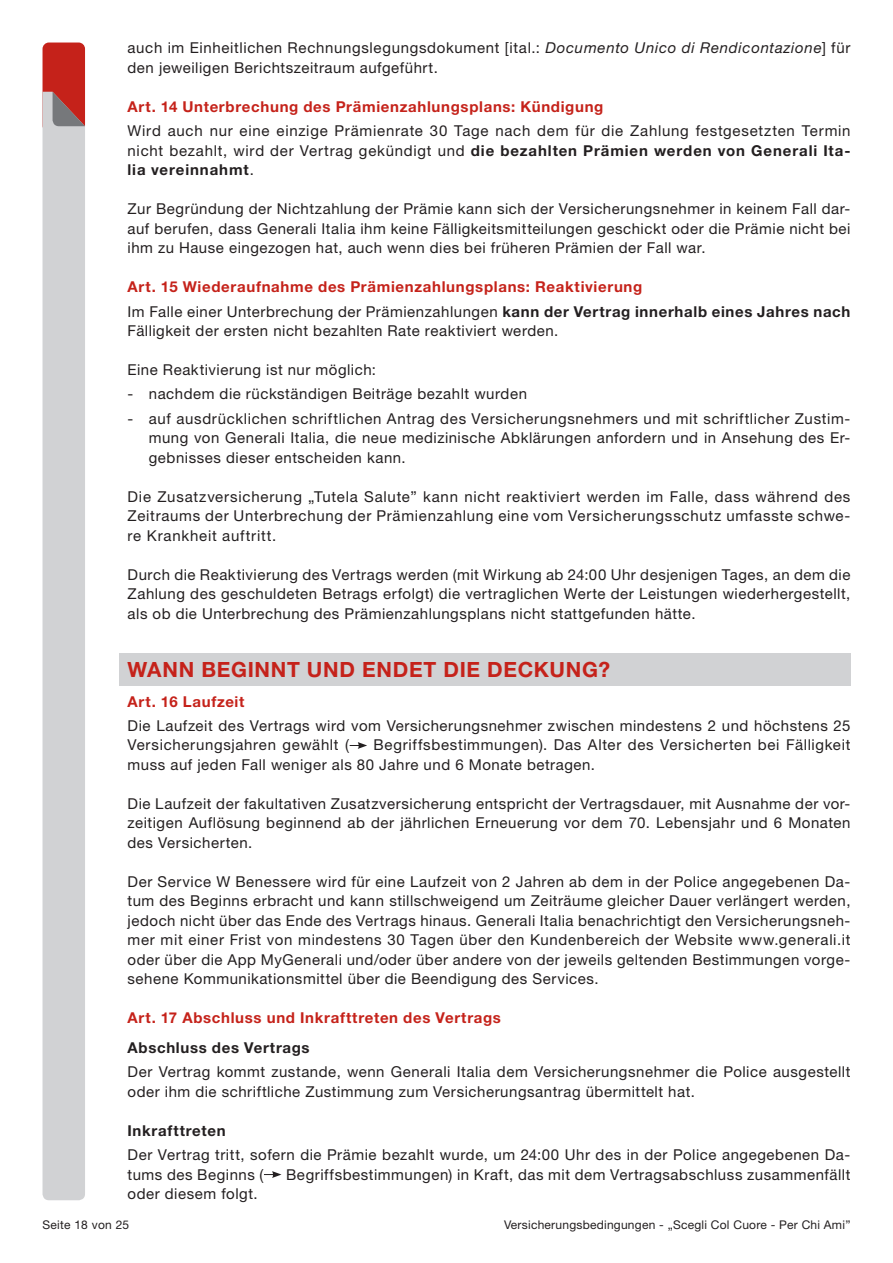
<style>
.page{position:relative;width:893px;height:1263px;background:#fff}
.page>*{position:absolute;margin:0;border:0;box-sizing:border-box;transform-origin:0 0}
.Titolo_Capitolo{font:700 21px "Helvetica Neue LT Std";letter-spacing:.035em;color:#c5221a}
.Testi{font:15px/19.5px "Helvetica Neue LT Std";letter-spacing:.035em;color:#231f20;text-align:justify}
.Testi_primo_paragrafo{font:15px/19.5px "Helvetica Neue LT Std";letter-spacing:.035em;color:#231f20}
.Titoletto_rosso{font:700 15px "Helvetica Neue LT Std";letter-spacing:.045em;color:#c5221a}
.Titoletto_nero_primo{font:700 15px "Helvetica Neue LT Std";letter-spacing:.045em;color:#231f20}
.Titoletto_rosso_primo{font:700 15px "Helvetica Neue LT Std";letter-spacing:.045em;color:#c5221a}
.Titoletto_nero{font:700 15px "Helvetica Neue LT Std";letter-spacing:.045em;color:#231f20}
.t1{font:12px "Helvetica Neue LT Std";letter-spacing:.02em;color:#231f20}
.s1{font-style:italic}
.s2{font-weight:700}
</style>
<div class="page">
<div style="left:43px;top:43px;width:42px;height:89px;background:#c5221a;border-radius:6px"></div>
<div style="left:43px;top:92px;width:42px;height:1108px;background:#d1d2d4"></div>
<svg style="left:53px;top:92px;width:32px;height:34px"></svg>
<div style="left:119px;top:654px;width:731px;height:32px;background:#d1d2d4"></div>
<svg style="left:350px;top:742px;width:17px;height:7px"></svg>
<svg style="left:264px;top:1171px;width:17px;height:7px"></svg>
<p class="Testi" style="left:128px;top:38px;width:724px">auch im Einheitlichen Rechnungslegungsdokument [ital.: <span class="s1">Documento Unico di Rendicontazione</span>] für den jeweiligen Berichtszeitraum aufgeführt.</p>
<p class="Titoletto_rosso" style="left:128px;top:97px;width:477px">Art. 14 Unterbrechung des Prämienzahlungsplans: Kündigung</p>
<p class="Testi_primo_paragrafo" style="left:128px;top:121px;width:724px;text-align:justify">Wird auch nur eine einzige Prämienrate 30 Tage nach dem für die Zahlung festgesetzten Termin nicht bezahlt, wird der Vertrag gekündigt und <span class="s2">die bezahlten Prämien werden von Generali Ita&shy;lia vereinnahmt</span>.</p>
<p class="Testi" style="left:128px;top:199px;width:724px">Zur Begründung der Nichtzahlung der Prämie kann sich der Versicherungsnehmer in keinem Fall dar&shy;auf berufen, dass Generali Italia ihm keine Fälligkeitsmitteilungen geschickt oder die Prämie nicht bei ihm zu Hause eingezogen hat, auch wenn dies bei früheren Prämien der Fall war.</p>
<p class="Titoletto_rosso" style="left:128px;top:277px;width:516px">Art. 15 Wiederaufnahme des Prämienzahlungsplans: Reaktivierung</p>
<p class="Testi_primo_paragrafo" style="left:128px;top:301px;width:724px">Im Falle einer Unterbrechung der Prämienzahlungen <span class="s2">kann der Vertrag innerhalb eines Jahres nach<br></span>Fälligkeit der ersten nicht bezahlten Rate reaktiviert werden.</p>
<p class="Testi" style="left:128px;top:360px;width:250px">Eine Reaktivierung ist nur möglich:</p>
<p class="Testi" style="left:128px;top:384px;width:401px">- nachdem die rückständigen Beiträge bezahlt wurden</p>
<p class="Testi" style="left:149px;top:408px;width:703px;text-indent:-21px">- auf ausdrücklichen schriftlichen Antrag des Versicherungsnehmers und mit schriftlicher Zustim&shy;mung von Generali Italia, die neue medizinische Abklärungen anfordern und in Ansehung des Er&shy;gebnisses dieser entscheiden kann.</p>
<p class="Testi" style="left:128px;top:486px;width:724px">Die Zusatzversicherung „Tutela Salute” kann nicht reaktiviert werden im Falle, dass während des Zeitraums der Unterbrechung der Prämienzahlung eine vom Versicherungsschutz umfasste schwe&shy;re Krankheit auftritt.</p>
<p class="Testi" style="left:128px;top:564px;width:724px">Durch die Reaktivierung des Vertrags werden (mit Wirkung ab 24:00 Uhr desjenigen Tages, an dem die Zahlung des geschuldeten Betrags erfolgt) die vertraglichen Werte der Leistungen wiederhergestellt, als ob die Unterbrechung des Prämienzahlungsplans nicht stattgefunden hätte.</p>
<p class="Titolo_Capitolo" style="left:128px;top:657px;width:484px">WANN BEGINNT UND ENDET DIE DECKUNG?</p>
<p class="Titoletto_rosso_primo" style="left:128px;top:692px;width:118px">Art. 16 Laufzeit</p>
<p class="Testi_primo_paragrafo" style="left:128px;top:716px;width:724px">Die Laufzeit des Vertrags wird vom Versicherungsnehmer zwischen mindestens 2 und höchstens 25<br>Versicherungsjahren gewählt (</p>
<p class="Testi_primo_paragrafo" style="left:128px;top:735px;width:724px;text-indent:246px">Begriffsbestimmungen). Das Alter des Versicherten bei Fälligkeit muss auf jeden Fall weniger als 80 Jahre und 6 Monate betragen.</p>
<p class="Testi" style="left:128px;top:794px;width:724px">Die Laufzeit der fakultativen Zusatzversicherung entspricht der Vertragsdauer, mit Ausnahme der vor&shy;zeitigen Auflösung beginnend ab der jährlichen Erneuerung vor dem 70. Lebensjahr und 6 Monaten des Versicherten.</p>
<p class="Testi" style="left:128px;top:872px;width:724px">Der Service W Benessere wird für eine Laufzeit von 2 Jahren ab dem in der Police angegebenen Da&shy;tum des Beginns erbracht und kann stillschweigend um Zeiträume gleicher Dauer verlängert werden, jedoch nicht über das Ende des Vertrags hinaus. Generali Italia benachrichtigt den Versicherungsneh&shy;mer mit einer Frist von mindestens 30 Tagen über den Kundenbereich der Website www.generali.it oder über die App MyGenerali und/oder über andere von der jeweils geltenden Bestimmungen vorge&shy;sehene Kommunikationsmittel über die Beendigung des Services.</p>
<p class="Titoletto_rosso" style="left:128px;top:1009px;width:375px">Art. 17 Abschluss und Inkrafttreten des Vertrags</p>
<p class="Titoletto_nero_primo" style="left:128px;top:1038px;width:184px">Abschluss des Vertrags</p>
<p class="Testi_primo_paragrafo" style="left:128px;top:1062px;width:724px">Der Vertrag kommt zustande, wenn Generali Italia dem Versicherungsnehmer die Police ausgestellt oder ihm die schriftliche Zustimmung zum Versicherungsantrag übermittelt hat.</p>
<p class="Titoletto_nero" style="left:128px;top:1121px;width:100px">Inkrafttreten</p>
<p class="Testi_primo_paragrafo" style="left:128px;top:1145px;width:724px">Der Vertrag tritt, sofern die Prämie bezahlt wurde, um 24:00 Uhr des in der Police angegebenen Da&shy;tums des Beginns (</p>
<p class="Testi_primo_paragrafo" style="left:286px;top:1164px;width:566px">Begriffsbestimmungen) in Kraft, das mit dem Vertragsabschluss zusammenfällt</p>
<p class="Testi_primo_paragrafo" style="left:128px;top:1184px;width:132px">oder diesem folgt.</p>
<p class="t1" style="left:43px;top:1217px;width:88px">Seite 18 von 25</p>
<p class="t1" style="left:504px;top:1217px;width:348px">Versicherungsbedingungen - „Scegli Col Cuore - Per Chi Ami”</p>
</div>
